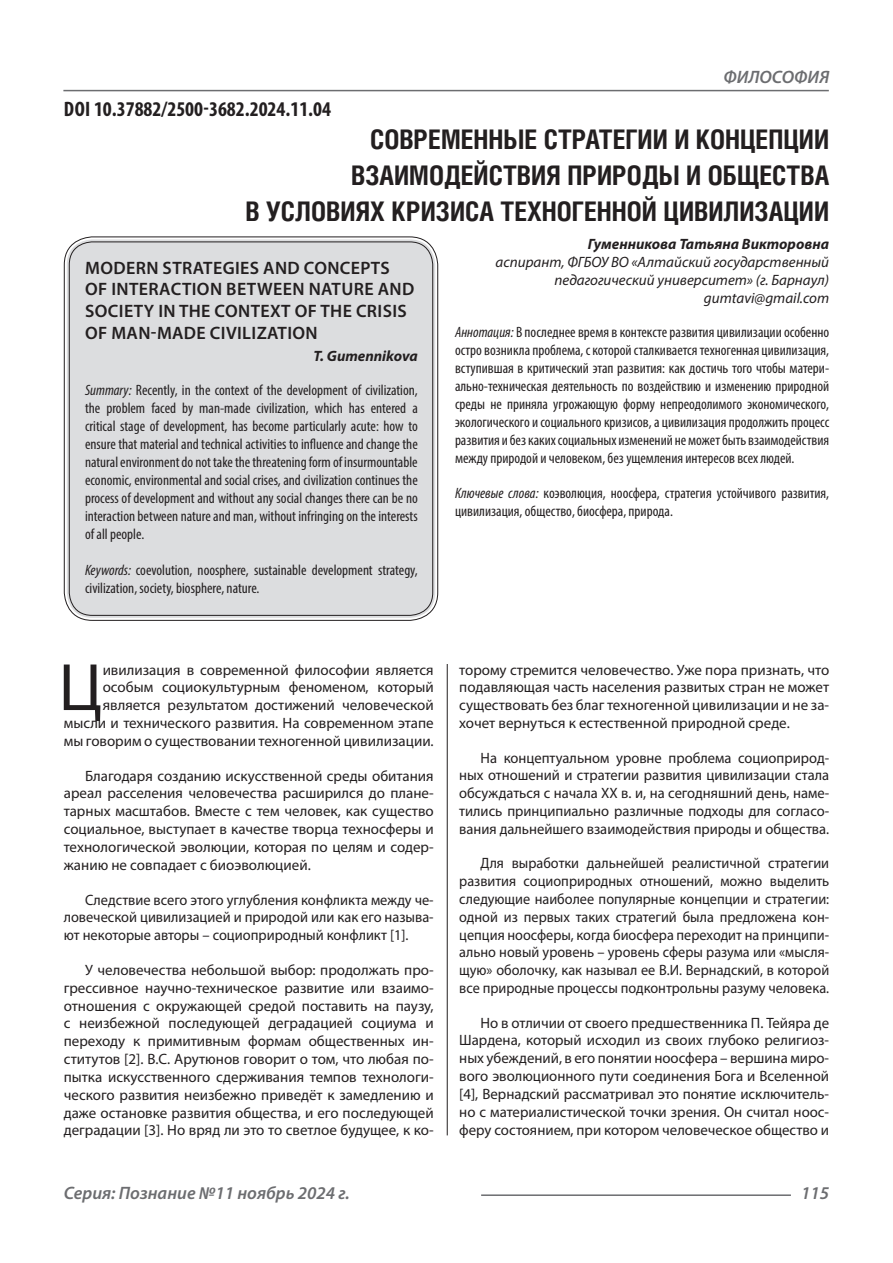
<style>
.page{position:relative;width:893px;height:1263px;background:#fff}
.page>*{position:absolute;margin:0;border:0;box-sizing:border-box;transform-origin:0 0}
.Статья_текст_первый{font:67.5px "Myriad Pro";color:#231f20}
.Статья_название{font:700 27px "Helios Cond C";color:#231f20}
.ДОИ{font:700 condensed 21px "Myriad Pro";color:#231f20}
.Статья_название_англ{font:600 18px/21.6px "Myriad Pro";letter-spacing:.02em;color:#231f20}
.t1{font:italic 600 18px "Myriad Pro";color:#6c6d70}
.Статья_текст{font:15px/17.9px "Myriad Pro";color:#231f20;text-align:justify}
.Статья_аннотация_анг{font:condensed 15px/18px "Myriad Pro";color:#231f20;text-align:justify}
.Статья_аннотация_тек{font:condensed 15px/18px "Myriad Pro";color:#231f20;text-align:justify}
.Статья_текст-2{font:15px/17.7px "Myriad Pro";color:#231f20;text-align:justify;scale:.95 1}
.Статья_текст_первый-2{font:15px/17.7px "Myriad Pro";color:#231f20;text-align:right}
.Статья_текст-3{font:15px/17.9px "Myriad Pro";color:#231f20;text-align:justify;scale:.96 1}
.Статья_автор_инфо{font:italic 15px/18px "Myriad Pro";color:#231f20;text-align:right}
.Статья_автор_фио_рус{font:italic 700 15px "Myriad Pro";color:#231f20}
.Статья_автор_англ{font:italic 700 15px "Myriad Pro";color:#231f20}
.s1{font-style:italic}
</style>
<div class="page">
<hr style="left:447px;top:128px;width:1px;height:1007px;background:#231f20">
<hr style="left:63px;top:90px;width:766px;height:1px;background:#6c6d70">
<hr style="left:481px;top:1194px;width:310px;height:2px;background:#6c6d70">
<div style="left:67px;top:239px;width:368px;height:379px;background:#dcdddf;border-radius:26px"></div>
<p class="ДОИ" style="left:64px;top:96px;width:269px">DOI 10.37882/2500-3682.2024.11.04</p>
<p class="t1" style="left:723px;top:66px;width:107px">ФИЛОСОФИЯ</p>
<p class="Статья_название" style="left:370px;top:124px;width:461px">СОВРЕМЕННЫЕ СТРАТЕГИИ И КОНЦЕПЦИИ</p>
<p class="Статья_название" style="left:351px;top:160px;width:479px">ВЗАИМОДЕЙСТВИЯ ПРИРОДЫ И ОБЩЕСТВА</p>
<p class="Статья_название" style="left:245px;top:196px;width:585px">В УСЛОВИЯХ КРИЗИСА ТЕХНОГЕННОЙ ЦИВИЛИЗАЦИИ</p>
<p class="Статья_автор_фио_рус" style="left:588px;top:235px;width:243px">Гуменникова Татьяна Викторовна</p>
<p class="Статья_автор_инфо" style="left:496px;top:253px;width:335px">аспирант, ФГБОУ ВО «Алтайский государственный педагогический университет» (г. Барнаул)</p>
<p class="Статья_автор_инфо" style="left:704px;top:289px;width:127px">gumtavi@gmail.com</p>
<p class="Статья_аннотация_тек" style="left:455px;top:322px;width:376px"><span class="s1">Аннотация:</span> В последнее время в контексте развития цивилизации особенно остро возникла проблема, с которой сталкивается техногенная цивилизация, вступившая в критический этап развития: как достичь того чтобы матери&shy;ально-техническая деятельность по воздействию и изменению природной среды не приняла угрожающую форму непреодолимого экономического, экологического и социального кризисов, а цивилизация продолжить процесс развития и без каких социальных изменений не может быть взаимодействия между природой и человеком, без ущемления интересов всех людей.</p>
<p class="Статья_аннотация_тек" style="left:455px;top:484px;width:376px"><span class="s1">Ключевые слова:</span> коэволюция, ноосфера, стратегия устойчивого развития, цивилизация, общество, биосфера, природа.</p>
<p class="Статья_название_англ" style="left:85px;top:256px;width:331px">MODERN STRATEGIES AND CONCEPTS<br>OF INTERACTION BETWEEN NATURE AND<br>SOCIETY IN THE CONTEXT OF THE CRISIS<br>OF MAN-MADE CIVILIZATION</p>
<p class="Статья_автор_англ" style="left:313px;top:346px;width:106px">T. Gumennikova</p>
<p class="Статья_аннотация_анг" style="left:85px;top:381px;width:334px"><span class="s1">Summary:</span> Recently, in the context of the development of civilization, the problem faced by man-made civilization, which has entered a critical stage of development, has become particularly acute: how to ensure that material and technical activities to influence and change the natural environment do not take the threatening form of insurmountable economic, environmental and social crises, and civilization continues the process of development and without any social changes there can be no interaction between nature and man, without infringing on the interests of all people.</p>
<p class="Статья_аннотация_анг" style="left:85px;top:561px;width:334px"><span class="s1">Keywords:</span> coevolution, noosphere, sustainable development strategy, civilization, society, biosphere, nature.</p>
<p class="Статья_текст_первый-2" style="left:64px;top:660px;width:371px">ивилизация в современной философии является особым социокультурным феноменом, который является результатом достижений человеческой мысли и технического развития. На современном этапе мы говорим о существовании техногенной цивилизации.</p>
<p class="Статья_текст" style="left:64px;top:766px;width:371px;text-indent:21px">Благодаря созданию искусственной среды обитания ареал расселения человечества расширился до плане&shy;тарных масштабов. Вместе с тем человек, как существо социальное, выступает в качестве творца техносферы и технологической эволюции, которая по целям и содер&shy;жанию не совпадает с биоэволюцией.</p>
<p class="Статья_текст-3" style="left:64px;top:890px;width:387px;text-indent:21px">Следствие всего этого углубления конфликта между че&shy;ловеческой цивилизацией и природой или как его называ&shy;ют некоторые авторы – социоприродный конфликт [1].</p>
<p class="Статья_текст" style="left:64px;top:961px;width:371px;text-indent:21px">У человечества небольшой выбор: продолжать про&shy;грессивное научно-техническое развитие или взаимо&shy;отношения с окружающей средой поставить на паузу, с неизбежной последующей деградацией социума и переходу к примитивным формам общественных ин&shy;ститутов [2]. В.С. Арутюнов говорит о том, что любая по&shy;пытка искусственного сдерживания темпов технологи&shy;ческого развития неизбежно приведёт к замедлению и даже остановке развития общества, и его последующей деградации [3]. Но вряд ли это то светлое будущее, к ко-</p>
<p class="Статья_текст_первый" style="left:59px;top:646px;width:46px">Ц</p>
<p class="Статья_текст" style="left:459px;top:660px;width:371px">торому стремится человечество. Уже пора признать, что подавляющая часть населения развитых стран не может существовать без благ техногенной цивилизации и не за&shy;хочет вернуться к естественной природной среде.</p>
<p class="Статья_текст" style="left:459px;top:748px;width:371px;text-indent:21px">На концептуальном уровне проблема социоприрод&shy;ных отношений и стратегии развития цивилизации стала обсуждаться с начала XX в. и, на сегодняшний день, наме&shy;тились принципиально различные подходы для согласо&shy;вания дальнейшего взаимодействия природы и общества.</p>
<p class="Статья_текст-2" style="left:459px;top:854px;width:391px;text-indent:21px">Для выработки дальнейшей реалистичной стратегии развития социоприродных отношений, можно выделить следующие наиболее популярные концепции и стратегии: одной из первых таких стратегий была предложена кон&shy;цепция ноосферы, когда биосфера переходит на принципи&shy;ально новый уровень – уровень сферы разума или «мысля&shy;щую» оболочку, как называл ее В.И. Вернадский, в которой все природные процессы подконтрольны разуму человека.</p>
<p class="Статья_текст" style="left:459px;top:1013px;width:371px;text-indent:21px">Но в отличии от своего предшественника П. Тейяра де Шардена, который исходил из своих глубоко религиоз&shy;ных убеждений, в его понятии ноосфера – вершина миро&shy;вого эволюционного пути соединения Бога и Вселенной [4], Вернадский рассматривал это понятие исключитель&shy;но с материалистической точки зрения. Он считал ноос&shy;феру состоянием, при котором человеческое общество и</p>
<p class="t1" style="left:64px;top:1182px;width:288px">Серия: Познание №11 ноябрь 2024 г.</p>
<p class="t1" style="left:801px;top:1182px;width:30px">115</p>
</div>
